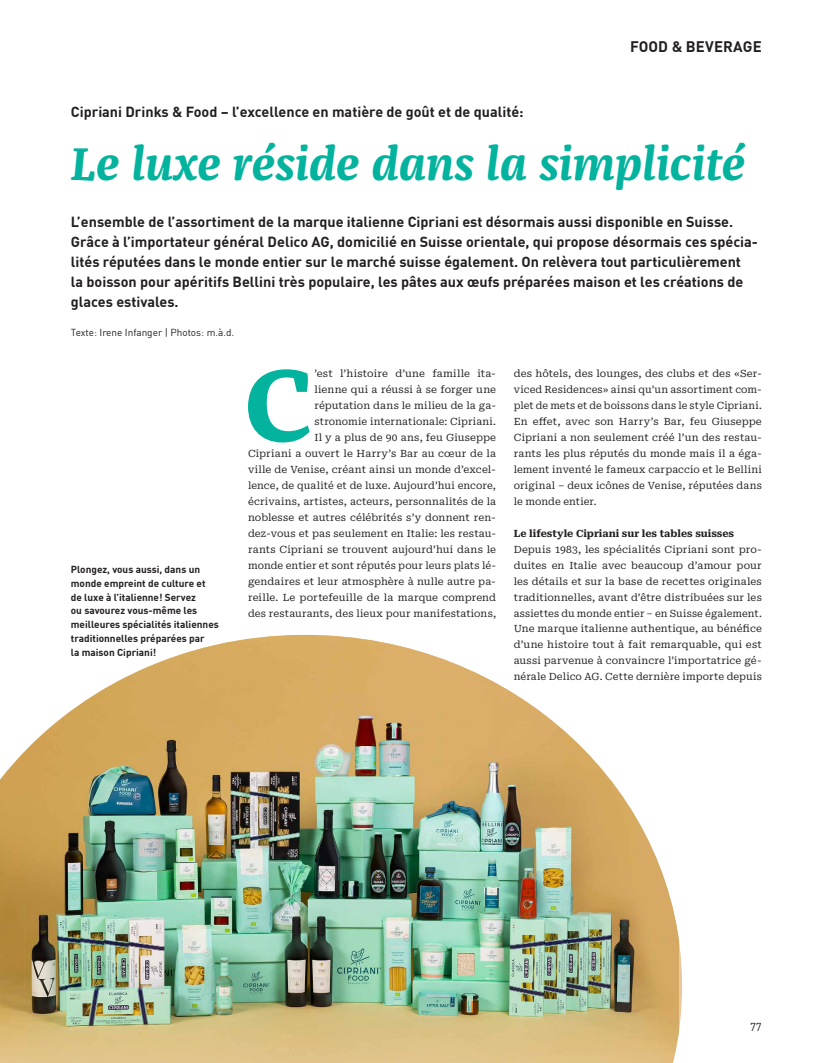
<style>
.page{position:relative;width:815px;height:1063px;background:#fff}
.page>*{position:absolute;margin:0;border:0;box-sizing:border-box;transform-origin:0 0}
.t1{font:700 105.88px "Franziska OT";color:#03b39e}
.t2{font:italic 700 47.5px "Franziska OT";color:#03b39e}
.t3{font:700 15px "DINOT";letter-spacing:.01em;color:#231f20}
.t4{font:700 14.38px/20px "DINOT";color:#231f20}
.t5{font:11.25px "DINOT";color:#231f20}
.t6{font:10px/16px "Roboto Serif";letter-spacing:.005em;color:#231f20;text-align:justify}
.t7{font:700 10px/13.8px "DINOT";color:#231f20}
.t8{font:700 10px "Roboto Serif";color:#231f20}
.t9{font:10px "DINOT";color:#231f20}
</style>
<div class="page">
<img style="left:0;top:635px;width:679px;height:428px">
<h3 class="t3" style="left:630px;top:35px;width:133px">FOOD &amp; BEVERAGE</h3>
<h3 class="t4" style="left:71px;top:101px;width:454px">Cipriani Drinks &amp; Food – l’excellence en matière de goût et de qualité:</h3>
<h2 class="t2" style="left:71px;top:136px;width:676px">Le luxe réside dans la simplicité</h2>
<p class="t4" style="left:71px;top:211px;width:689px">L’ensemble de l’assortiment de la marque italienne Cipriani est désormais aussi disponible en Suisse.<br>Grâce à l’importateur général Delico AG, domicilié en Suisse orientale, qui propose désormais ces spécia&shy;lités réputées dans le monde entier sur le marché suisse également. On relèvera tout particulièrement<br>la boisson pour apéritifs Bellini très populaire, les pâtes aux œufs préparées maison et les créations de glaces estivales.</p>
<p class="t9" style="left:71px;top:325px;width:165px">Texte: Irene Infanger | Photos: m.à.d.</p>
<h1 class="t1" style="left:244px;top:343px;width:72px">C</h1>
<p class="t6" style="left:248px;top:365px;width:250px;text-align:right">’est l’histoire d’une famille ita-<br>lienne qui a réussi à se forger une<br>réputation dans le milieu de la ga-<br>stronomie internationale: Cipriani.<br>Il y a plus de 90 ans, feu Giuseppe<br>Cipriani a ouvert le Harry’s Bar au cœur de la ville de Venise, créant ainsi un monde d’excel&shy;lence, de qualité et de luxe. Aujourd’hui encore, écrivains, artistes, acteurs, personnalités de la noblesse et autres célébrités s’y donnent ren&shy;dez-vous et pas seulement en Italie: les restau&shy;rants Cipriani se trouvent aujourd’hui dans le monde entier et sont réputés pour leurs plats lé&shy;gendaires et leur atmosphère à nulle autre pa&shy;reille. Le portefeuille de la marque comprend des restaurants, des lieux pour manifestations,</p>
<p class="t6" style="left:514px;top:365px;width:250px">des hôtels, des lounges, des clubs et des «Ser&shy;viced Residences» ainsi qu’un assortiment com&shy;plet de mets et de boissons dans le style Cipriani.<br>En effet, avec son Harry’s Bar, feu Giuseppe Cipriani a non seulement créé l’un des restau&shy;rants les plus réputés du monde mais il a éga&shy;lement inventé le fameux carpaccio et le Bellini original – deux icônes de Venise, réputées dans le monde entier.</p>
<p class="t8" style="left:514px;top:525px;width:222px">Le lifestyle Cipriani sur les tables suisses</p>
<p class="t6" style="left:514px;top:541px;width:250px">Depuis 1983, les spécialités Cipriani sont pro&shy;duites en Italie avec beaucoup d’amour pour les détails et sur la base de recettes originales traditionnelles, avant d’être distribuées sur les assiettes du monde entier – en Suisse également.<br>Une marque italienne authentique, au bénéfice d’une histoire tout à fait remarquable, qui est aussi parvenue à convaincre l’importatrice gé&shy;nérale Delico AG. Cette dernière importe depuis</p>
<p class="t7" style="left:71px;top:562px;width:149px">Plongez, vous aussi, dans un monde empreint de culture et de luxe à l’italienne! Servez<br>ou savourez vous-même les meilleures spécialités italiennes traditionnelles préparées par<br>la maison Cipriani!</p>
<p class="t5" style="left:750px;top:1018px;width:13px">77</p>
</div>
